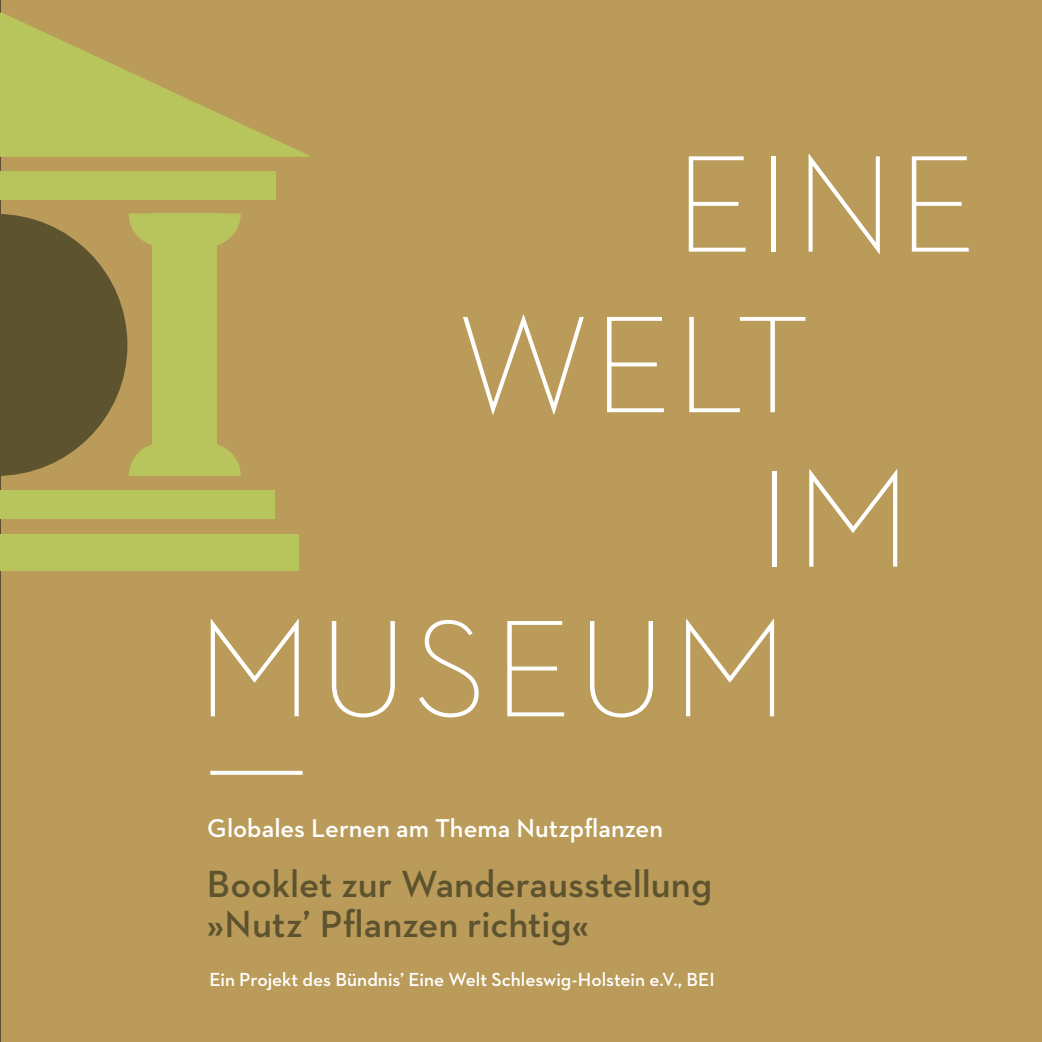
<style>
.page{position:relative;width:1042px;height:1042px;background:#ba9b59}
.page>*{position:absolute;margin:0;border:0;box-sizing:border-box;transform-origin:0 0}
.t1{font:300 140.17px/160.5px "Neutraface 2 Display";letter-spacing:.03em;color:#fff}
.t2{font:600 38.5px/40.2px "Neutraface 2 Text";letter-spacing:-.005em;color:#5e532f}
.t3{font:600 26.25px "Neutraface 2 Text";color:#fff}
.t4{font:600 19.25px "Neutraface 2 Text";letter-spacing:-.005em;color:#fff}
</style>
<div class="page">
<hr style="left:0;top:0;width:1px;height:1042px;background:#000">
<div style="left:0;top:490px;width:275px;height:29px;background:#b8c55c"></div>
<div style="left:0;top:171px;width:275px;height:29px;background:#b8c55c"></div>
<div style="left:0;top:534px;width:298px;height:37px;background:#b8c55c"></div>
<svg style="left:0;top:13px;width:312px;height:144px"></svg>
<svg style="left:0;top:213px;width:241px;height:263px"></svg>
<svg style="left:210px;top:771px;width:93px;height:4px"></svg>
<h1 class="t1" style="left:458px;top:125px;width:519px;text-indent:217px">EINE<br>WELT</h1>
<h1 class="t1" style="left:197px;top:446px;width:716px;line-height:149.6px;text-indent:561px">IM<br>MUSEUM</h1>
<h3 class="t3" style="left:207px;top:811px;width:457px">Globales Lernen am Thema Nutzpflanzen</h3>
<h2 class="t2" style="left:207px;top:863px;width:507px">Booklet zur Wanderausstellung »Nutz’ Pflanzen richtig«</h2>
<p class="t4" style="left:209px;top:967px;width:507px">Ein Projekt des Bündnis’ Eine Welt Schleswig-Holstein e.V., BEI</p>
</div>
